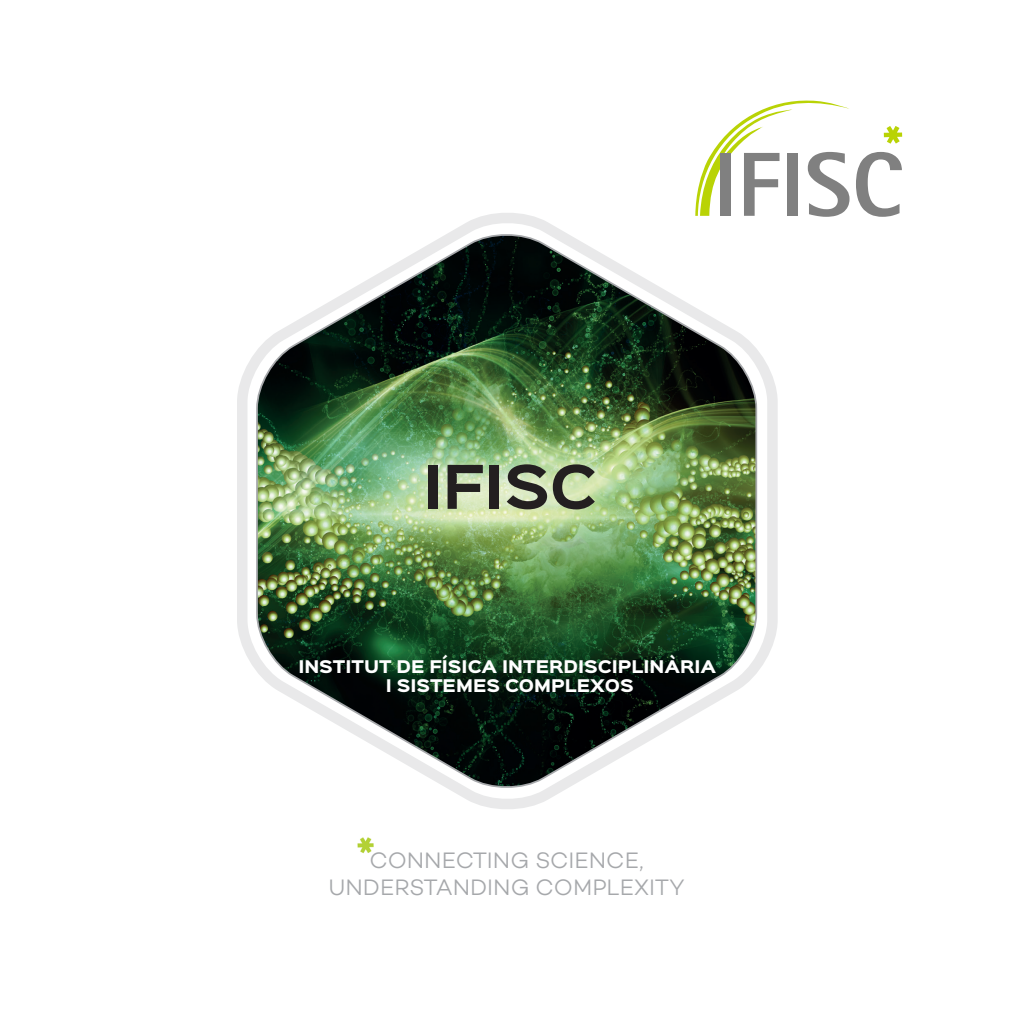
<style>
.page{position:relative;width:1022px;height:1022px;background:#fff}
.page>*{position:absolute;margin:0;border:0;box-sizing:border-box;transform-origin:0 0}
.Cover_title{font:700 54.25px "Sinkin Sans 700";color:#231f20}
.Main_Title{font:22.75px "Campton Light DEMO";color:#a6a8ab}
.Main_Title-2{font:900 15.75px "Sinkin Sans 800";color:#fff}
</style>
<div class="page">
<svg style="left:237px;top:213px;width:541px;height:596px"></svg>
<img style="left:255px;top:230px;width:503px;height:562px">
<svg style="left:884px;top:126px;width:18px;height:18px"></svg>
<svg style="left:695px;top:100px;width:154px;height:117px"></svg>
<svg style="left:856px;top:152px;width:46px;height:65px"></svg>
<img style="left:357px;top:837px;width:17px;height:17px">
<p class="Cover_title" style="left:423px;top:458px;width:175px">IFISC</p>
<p class="Main_Title-2" style="left:298px;top:658px;width:419px">INSTITUT DE FÍSICA INTERDISCIPLINÀRIA</p>
<p class="Main_Title-2" style="left:386px;top:677px;width:249px">I SISTEMES COMPLEXOS</p>
<p class="Main_Title" style="left:369px;top:848px;width:276px">CONNECTING SCIENCE,</p>
<p class="Main_Title" style="left:328px;top:875px;width:358px">UNDERSTANDING COMPLEXITY</p>
</div>
